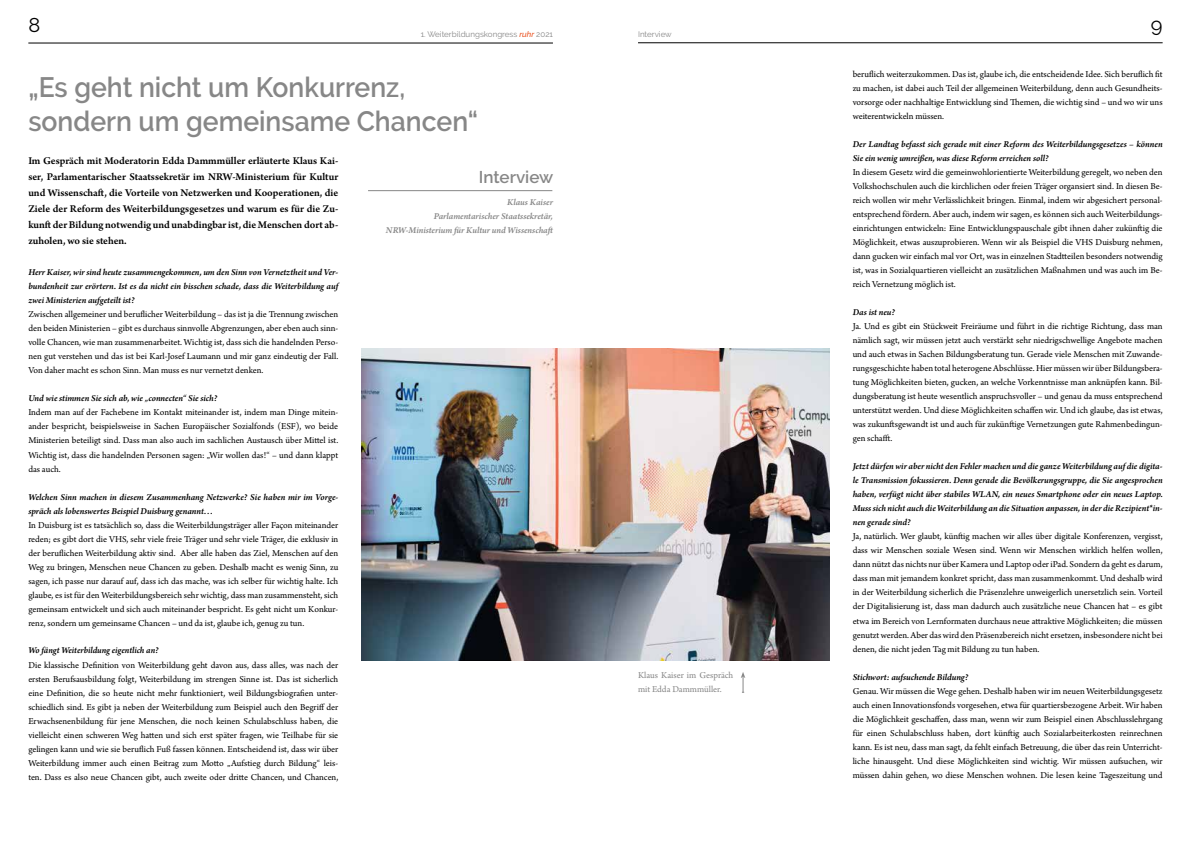
<style>
.page{position:relative;width:1191px;height:842px;background:#fff}
.page>*{position:absolute;margin:0;border:0;box-sizing:border-box;transform-origin:0 0}
.t1{font:600 28px/33.6px "Raleway";color:#878787;scale:.95 1}
.t2{font:20px "Raleway";color:#000}
.t3{font:600 17px "Raleway";color:#878787}
.t4{font:600 11px/16px "Arno Pro";letter-spacing:-.005em;color:#000;text-align:justify}
.t5{font:9.5px/14px "Arno Pro";color:#000;text-align:justify}
.t6{font:italic 600 9.5px/14px "Arno Pro";letter-spacing:-.005em;color:#000;text-align:justify}
.t7{font:italic 600 9.5px/14px "Arno Pro";letter-spacing:-.005em;color:#878787;text-align:right}
.t8{font:9.5px/14px "Arno Pro";color:#878787}
.t9{font:8px "Raleway";color:#878787}
.s1{font-weight:500;font-style:italic;color:#e94e1b}
</style>
<div class="page">
<hr style="left:28px;top:43px;width:525px;height:1px;background:#000">
<hr style="left:638px;top:43px;width:524px;height:1px;background:#000">
<hr style="left:368px;top:190px;width:184px;height:1px;background:#878787">
<img style="left:362px;top:349px;width:467px;height:311px">
<svg style="left:741px;top:672px;width:4px;height:21px"></svg>
<h2 class="t2" style="left:28px;top:14px;width:13px">8</h2>
<p class="t9" style="left:421px;top:30px;width:134px">1. Weiterbildungskongress <span class="s1">ruhr</span> 2021</p>
<h2 class="t2" style="left:1150px;top:14px;width:13px">9</h2>
<h1 class="t1" style="left:28px;top:71px;width:475px">„Es geht nicht um Konkurrenz, sondern um gemeinsame Chancen“</h1>
<p class="t4" style="left:28px;top:153px;width:311px">Im Gespräch mit Moderatorin Edda Dammmüller erläuterte Klaus Kai&shy;ser, Parlamentarischer Staatssekretär im NRW-Ministerium für Kultur und Wissenschaft, die Vorteile von Netzwerken und Kooperationen, die Ziele der Reform des Weiterbildungsgesetzes und warum es für die Zu&shy;kunft der Bildung notwendig und unabdingbar ist, die Menschen dort ab&shy;zuholen, wo sie stehen.</p>
<p class="t6" style="left:28px;top:266px;width:311px">Herr Kaiser, wir sind heute zusammengekommen, um den Sinn von Vernetztheit und Ver&shy;bundenheit zur erörtern. Ist es da nicht ein bisschen schade, dass die Weiterbildung auf zwei Ministerien aufgeteilt ist?</p>
<p class="t5" style="left:28px;top:308px;width:311px">Zwischen allgemeiner und beruflicher Weiterbildung – das ist ja die Trennung zwischen den beiden Ministerien – gibt es durchaus sinnvolle Abgrenzungen, aber eben auch sinn&shy;volle Chancen, wie man zusammenarbeitet. Wichtig ist, dass sich die handelnden Perso&shy;nen gut verstehen und das ist bei Karl-Josef Laumann und mir ganz eindeutig der Fall.<br>Von daher macht es schon Sinn. Man muss es nur vernetzt denken.</p>
<p class="t6" style="left:28px;top:392px;width:191px">Und wie stimmen Sie sich ab, wie „connecten“ Sie sich?</p>
<p class="t5" style="left:28px;top:406px;width:311px">Indem man auf der Fachebene im Kontakt miteinander ist, indem man Dinge mitein&shy;ander bespricht, beispielsweise in Sachen Europäischer Sozialfonds (ESF), wo beide Ministerien beteiligt sind. Dass man also auch im sachlichen Austausch über Mittel ist.<br>Wichtig ist, dass die handelnden Personen sagen: „Wir wollen das!“ – und dann klappt das auch.</p>
<p class="t6" style="left:28px;top:490px;width:311px">Welchen Sinn machen in diesem Zusammenhang Netzwerke? Sie haben mir im Vorge&shy;spräch als lobenswertes Beispiel Duisburg genannt…</p>
<p class="t5" style="left:28px;top:518px;width:311px">In Duisburg ist es tatsächlich so, dass die Weiterbildungsträger aller Façon miteinander reden; es gibt dort die VHS, sehr viele freie Träger und sehr viele Träger, die exklusiv in der beruflichen Weiterbildung aktiv sind. Aber alle haben das Ziel, Menschen auf den Weg zu bringen, Menschen neue Chancen zu geben. Deshalb macht es wenig Sinn, zu sagen, ich passe nur darauf auf, dass ich das mache, was ich selber für wichtig halte. Ich glaube, es ist für den Weiterbildungsbereich sehr wichtig, dass man zusammensteht, sich gemeinsam entwickelt und sich auch miteinander bespricht. Es geht nicht um Konkur&shy;renz, sondern um gemeinsame Chancen – und da ist, glaube ich, genug zu tun.</p>
<p class="t6" style="left:28px;top:644px;width:132px">Wo fängt Weiterbildung eigentlich an?</p>
<p class="t5" style="left:28px;top:658px;width:311px">Die klassische Definition von Weiterbildung geht davon aus, dass alles, was nach der ersten Berufsausbildung folgt, Weiterbildung im strengen Sinne ist. Das ist sicherlich eine Definition, die so heute nicht mehr funktioniert, weil Bildungsbiografien unter&shy;schiedlich sind. Es gibt ja neben der Weiterbildung zum Beispiel auch den Begriff der Erwachsenenbildung für jene Menschen, die noch keinen Schulabschluss haben, die vielleicht einen schweren Weg hatten und sich erst später fragen, wie Teilhabe für sie gelingen kann und wie sie beruflich Fuß fassen können. Entscheidend ist, dass wir über Weiterbildung immer auch einen Beitrag zum Motto „Aufstieg durch Bildung“ leis&shy;ten. Dass es also neue Chancen gibt, auch zweite oder dritte Chancen, und Chancen,</p>
<p class="t9" style="left:638px;top:30px;width:35px">Interview</p>
<p class="t5" style="left:852px;top:68px;width:311px">beruflich weiterzukommen. Das ist, glaube ich, die entscheidende Idee. Sich beruflich fit zu machen, ist dabei auch Teil der allgemeinen Weiterbildung, denn auch Gesundheits&shy;vorsorge oder nachhaltige Entwicklung sind Themen, die wichtig sind – und wo wir uns weiterentwickeln müssen.</p>
<p class="t6" style="left:852px;top:138px;width:311px">Der Landtag befasst sich gerade mit einer Reform des Weiterbildungsgesetzes – können<br>Sie ein wenig umreißen, was diese Reform erreichen soll?</p>
<p class="t5" style="left:852px;top:166px;width:311px">In diesem Gesetz wird die gemeinwohlorientierte Weiterbildung geregelt, wo neben den Volkshochschulen auch die kirchlichen oder freien Träger organsiert sind. In diesen Be&shy;reich wollen wir mehr Verlässlichkeit bringen. Einmal, indem wir abgesichert personal&shy;entsprechend fördern. Aber auch, indem wir sagen, es können sich auch Weiterbildungs&shy;einrichtungen entwickeln: Eine Entwicklungspauschale gibt ihnen daher zukünftig die Möglichkeit, etwas auszuprobieren. Wenn wir als Beispiel die VHS Duisburg nehmen, dann gucken wir einfach mal vor Ort, was in einzelnen Stadtteilen besonders notwendig ist, was in Sozialquartieren vielleicht an zusätzlichen Maßnahmen und was auch im Be&shy;reich Vernetzung möglich ist.</p>
<p class="t6" style="left:852px;top:306px;width:44px">Das ist neu?</p>
<p class="t5" style="left:852px;top:320px;width:311px">Ja. Und es gibt ein Stückweit Freiräume und führt in die richtige Richtung, dass man nämlich sagt, wir müssen jetzt auch verstärkt sehr niedrigschwellige Angebote machen und auch etwas in Sachen Bildungsberatung tun. Gerade viele Menschen mit Zuwande&shy;rungsgeschichte haben total heterogene Abschlüsse. Hier müssen wir über Bildungsbera&shy;tung Möglichkeiten bieten, gucken, an welche Vorkenntnisse man anknüpfen kann. Bil&shy;dungsberatung ist heute wesentlich anspruchsvoller – und genau da muss entsprechend unterstützt werden. Und diese Möglichkeiten schaffen wir. Und ich glaube, das ist etwas, was zukunftsgewandt ist und auch für zukünftige Vernetzungen gute Rahmenbedingun&shy;gen schafft.</p>
<p class="t6" style="left:852px;top:460px;width:311px">Jetzt dürfen wir aber nicht den Fehler machen und die ganze Weiterbildung auf die digita&shy;le Transmission fokussieren. Denn gerade die Bevölkerungsgruppe, die Sie angesprochen haben, verfügt nicht über stabiles WLAN, ein neues Smartphone oder ein neues Laptop.<br>Muss sich nicht auch die Weiterbildung an die Situation anpassen, in der die Rezipient*in&shy;nen gerade sind?</p>
<p class="t5" style="left:852px;top:530px;width:311px">Ja, natürlich. Wer glaubt, künftig machen wir alles über digitale Konferenzen, vergisst, dass wir Menschen soziale Wesen sind. Wenn wir Menschen wirklich helfen wollen, dann nützt das nichts nur über Kamera und Laptop oder iPad. Sondern da geht es darum, dass man mit jemandem konkret spricht, dass man zusammenkommt. Und deshalb wird in der Weiterbildung sicherlich die Präsenzlehre unweigerlich unersetzlich sein. Vorteil der Digitalisierung ist, dass man dadurch auch zusätzliche neue Chancen hat – es gibt etwa im Bereich von Lernformaten durchaus neue attraktive Möglichkeiten; die müssen genutzt werden. Aber das wird den Präsenzbereich nicht ersetzen, insbesondere nicht bei denen, die nicht jeden Tag mit Bildung zu tun haben.</p>
<p class="t6" style="left:852px;top:670px;width:117px">Stichwort: aufsuchende Bildung?</p>
<p class="t5" style="left:852px;top:684px;width:311px">Genau. Wir müssen die Wege gehen. Deshalb haben wir im neuen Weiterbildungsgesetz auch einen Innovationsfonds vorgesehen, etwa für quartiersbezogene Arbeit. Wir haben die Möglichkeit geschaffen, dass man, wenn wir zum Beispiel einen Abschlusslehrgang für einen Schulabschluss haben, dort künftig auch Sozialarbeiterkosten reinrechnen kann. Es ist neu, dass man sagt, da fehlt einfach Betreuung, die über das rein Unterricht&shy;liche hinausgeht. Und diese Möglichkeiten sind wichtig. Wir müssen aufsuchen, wir müssen dahin gehen, wo diese Menschen wohnen. Die lesen keine Tageszeitung und</p>
<h3 class="t3" style="left:479px;top:167px;width:76px">Interview</h3>
<p class="t7" style="left:386px;top:195px;width:170px">Klaus Kaiser<br>Parlamentarischer Staatssekretär,<br>NRW-Ministerium für Kultur und Wissenschaft</p>
<p class="t8" style="left:638px;top:669px;width:97px">Klaus Kaiser im Gespräch mit Edda Dammmüller.</p>
</div>
